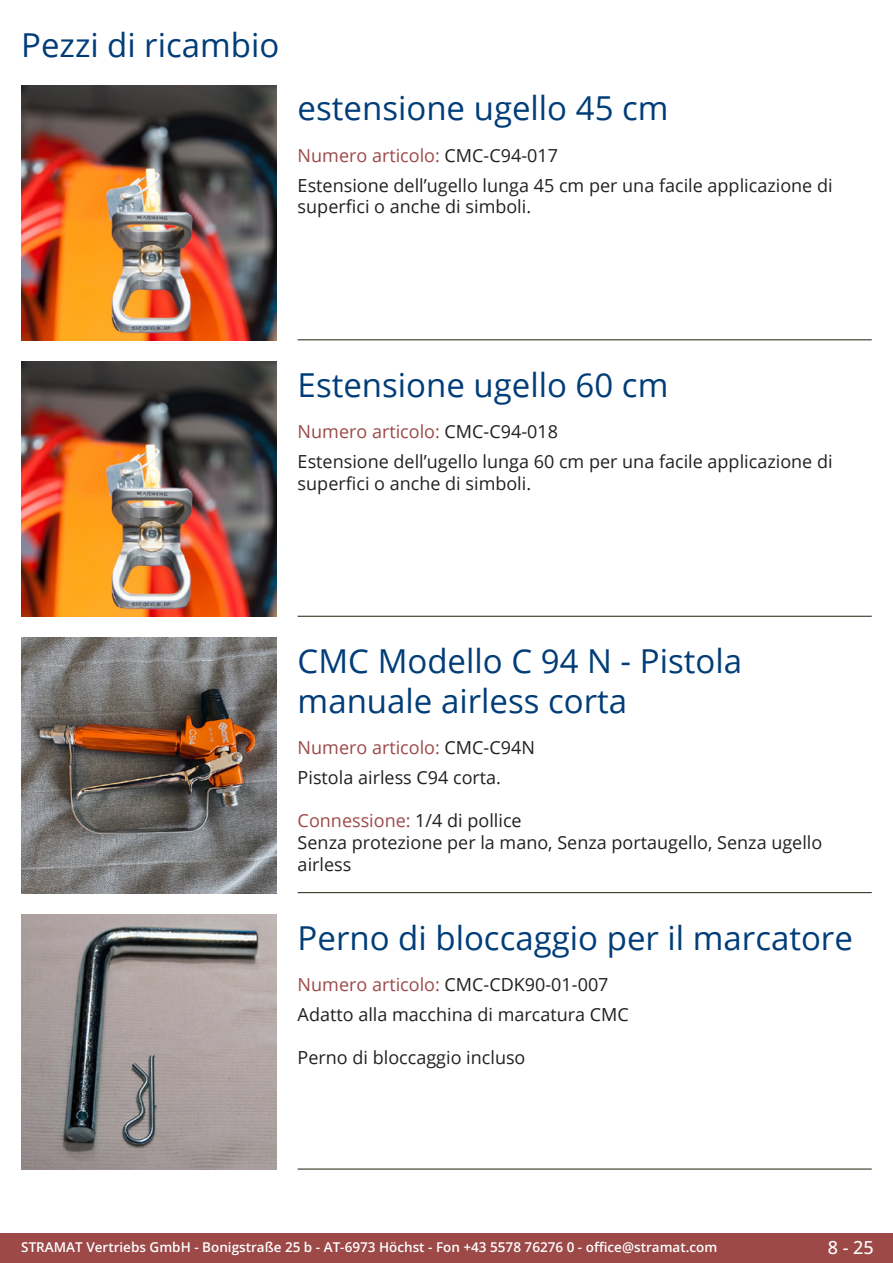
<style>
.page{position:relative;width:893px;height:1263px;background:#fff}
.page>*{position:absolute;margin:0;border:0;box-sizing:border-box;transform-origin:0 0}
.Produkttitel{font:33px/39.6px "Open Sans";color:#003d78}
.RastTitel{font:33px "Open Sans";color:#003d78}
.Beschreibung_Text{font:18px/21.6px "Open Sans";color:#231f20}
.TechDaten_Überschrif{font:18px "Open Sans";color:#9c4948}
.TechDaten_Überschrif-2{font:18px "Open Sans";color:#231f20}
.t1{font:500 18px "Open Sans";color:#fff}
.t2{font:600 13.5px "Open Sans";color:#fff}
.s1{color:#231f20}
.s2{color:#9c4948}
</style>
<div class="page">
<div style="left:0;top:1233px;width:893px;height:30px;background:#9c4948"></div>
<hr style="left:298px;top:340px;width:574px;height:1px;background:#201d08">
<hr style="left:298px;top:616px;width:574px;height:1px;background:#201d08">
<hr style="left:298px;top:892px;width:574px;height:1px;background:#201d08">
<hr style="left:298px;top:1169px;width:574px;height:1px;background:#201d08">
<img style="left:21px;top:85px;width:255px;height:255px">
<img style="left:21px;top:361px;width:255px;height:256px">
<img style="left:21px;top:638px;width:255px;height:255px">
<img style="left:21px;top:914px;width:255px;height:255px">
<p class="RastTitel" style="left:21px;top:22px;width:260px">Pezzi di ricambio</p>
<p class="Produkttitel" style="left:298px;top:88px;width:372px">estensione ugello 45 cm</p>
<p class="TechDaten_Überschrif" style="left:298px;top:143px;width:262px">Numero articolo: <span class="s1">CMC-C94-017</span></p>
<p class="Beschreibung_Text" style="left:298px;top:174px;width:536px">Estensione dell’ugello lunga 45 cm per una facile applicazione di superfici o anche di simboli.</p>
<p class="Produkttitel" style="left:298px;top:364px;width:372px">Estensione ugello 60 cm</p>
<p class="TechDaten_Überschrif" style="left:298px;top:420px;width:262px">Numero articolo: <span class="s1">CMC-C94-018</span></p>
<p class="Beschreibung_Text" style="left:298px;top:450px;width:536px">Estensione dell’ugello lunga 60 cm per una facile applicazione di superfici o anche di simboli.</p>
<p class="Produkttitel" style="left:298px;top:640px;width:446px">CMC Modello C 94 N - Pistola manuale airless corta</p>
<p class="TechDaten_Überschrif" style="left:298px;top:735px;width:239px">Numero articolo: <span class="s1">CMC-C94N</span></p>
<p class="Beschreibung_Text" style="left:298px;top:766px;width:205px">Pistola airless C94 corta.</p>
<p class="Beschreibung_Text" style="left:298px;top:810px;width:526px"><span class="s2">Connessione:</span> 1/4 di pollice<br>Senza protezione per la mano, Senza portaugello, Senza ugello airless</p>
<p class="Produkttitel" style="left:298px;top:917px;width:557px">Perno di bloccaggio per il marcatore</p>
<p class="TechDaten_Überschrif-2" style="left:298px;top:972px;width:312px"><span class="s2">Numero articolo:</span> CMC-CDK90-01-007</p>
<p class="Beschreibung_Text" style="left:298px;top:1003px;width:333px">Adatto alla macchina di marcatura CMC</p>
<p class="Beschreibung_Text" style="left:298px;top:1046px;width:229px">Perno di bloccaggio incluso</p>
<p class="t2" style="left:21px;top:1238px;width:698px">STRAMAT Vertriebs GmbH - Bonigstraße 25 b - AT-6973 Höchst - Fon +43 5578 76276 0 - office@stramat.com</p>
<p class="t1" style="left:828px;top:1234px;width:48px">8 - 25</p>
</div>
